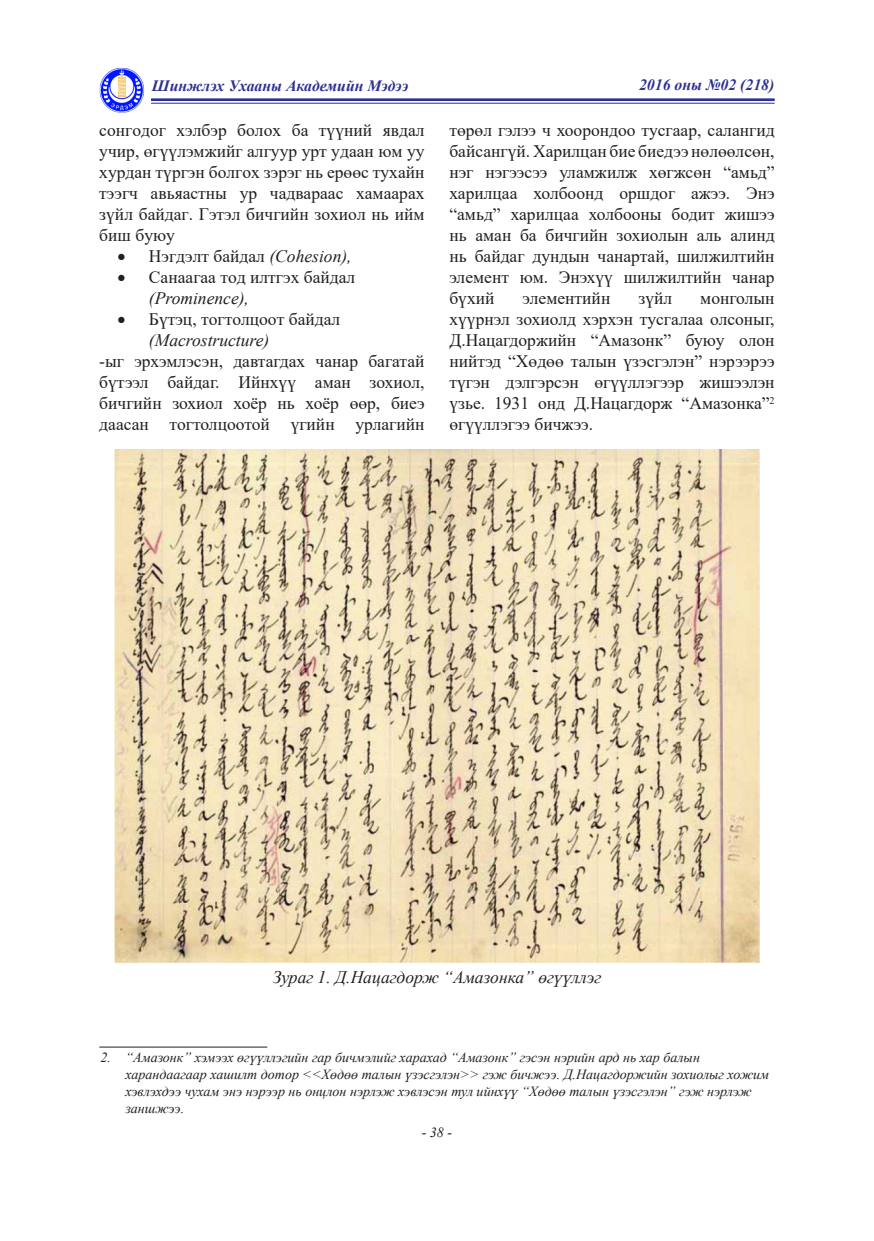
<style>
.page{position:relative;width:874px;height:1241px;background:#fff}
.page>*{position:absolute;margin:0;border:0;box-sizing:border-box;transform-origin:0 0}
.t1{font:17.5px/21px "Times New Roman";color:#231f20;text-align:justify}
.t2{font:italic 17.5px "Times New Roman";color:#231f20}
.t3{font:italic 700 15.75px "Times New Roman";color:#2e3092}
.t4{font:italic 14px/16.8px "Times New Roman";color:#231f20}
.s1{font-style:italic}
</style>
<div class="page">
<hr style="left:151px;top:98px;width:623px;height:3px;background:#2e3092">
<hr style="left:151px;top:103px;width:623px;height:1px;background:#2e3092">
<img style="left:99px;top:68px;width:45px;height:45px">
<hr style="left:99px;top:1046px;width:168px;height:1px;background:#231f20">
<img style="left:114px;top:449px;width:645px;height:512px">
<p class="t3" style="left:152px;top:75px;width:258px">Шинжлэх Ухааны Академийн Мэдээ</p>
<p class="t3" style="left:638px;top:74px;width:137px">2016 оны №02 (218)</p>
<p class="t1" style="left:99px;top:119px;width:326px">сонгодог хэлбэр болох ба түүний явдал учир, өгүүлэмжийг алгуур урт удаан юм уу хурдан түргэн болгох зэрэг нь ерөөс тухайн тээгч авьяастны ур чадвараас хамаарах зүйл байдаг. Гэтэл бичгийн зохиол нь ийм биш буюу</p>
<p class="t1" style="left:117px;top:245px;width:235px">• Нэгдэлт байдал <span class="s1">(Cohesion),</span></p>
<p class="t1" style="left:149px;top:266px;width:208px;text-indent:-32px">• Санаагаа тод илтгэх байдал <span class="s1">(Prominence),</span></p>
<p class="t1" style="left:149px;top:308px;width:193px;text-indent:-32px">• Бүтэц, тогтолцоот байдал <span class="s1">(Macrostructure)</span></p>
<p class="t1" style="left:99px;top:350px;width:326px">-ыг эрхэмлэсэн, давтагдах чанар багатай бүтээл байдаг. Ийнхүү аман зохиол, бичгийн зохиол хоёр нь хоёр өөр, биеэ даасан тогтолцоотой үгийн урлагийн</p>
<p class="t1" style="left:449px;top:119px;width:326px">төрөл гэлээ ч хоорондоо тусгаар, салангид байсангүй. Харилцан бие биедээ нөлөөлсөн, нэг нэгээсээ уламжилж хөгжсөн “амьд” харилцаа холбоонд оршдог ажээ. Энэ “амьд” харилцаа холбооны бодит жишээ нь аман ба бичгийн зохиолын аль алинд нь байдаг дундын чанартай, шилжилтийн элемент юм. Энэхүү шилжилтийн чанар бүхий</p>
<p class="t1" style="left:522px;top:287px;width:89px">элементийн</p>
<p class="t1" style="left:638px;top:287px;width:35px">зүйл</p>
<p class="t1" style="left:449px;top:287px;width:326px;text-indent:251px">монголын хүүрнэл зохиолд хэрхэн тусгалаа олсоныг, Д.Нацагдоржийн “Амазонк” буюу олон нийтэд “Хөдөө талын үзэсгэлэн” нэрээрээ түгэн дэлгэрсэн өгүүллэгээр жишээлэн үзье. 1931 онд Д.Нацагдорж “Амазонка”<sup>2 </sup>өгүүллэгээ бичжээ.</p>
<p class="t2" style="left:272px;top:965px;width:330px">Зураг 1. Д.Нацагдорж “Амазонка” өгүүллэг</p>
<p class="t4" style="left:125px;top:1048px;width:645px;text-indent:-25px">2. “Амазонк” хэмээх өгүүллэгийн гар бичмэлийг харахад “Амазонк” гэсэн нэрийн ард нь хар балын харандаагаар хашилт дотор &lt;&lt;Хөдөө талын үзэсгэлэн&gt;&gt; гэж бичжээ. Д.Нацагдоржийн зохиолыг хожим хэвлэхдээ чухам энэ нэрээр нь онцлон нэрлэж хэвлэсэн тул ийнхүү “Хөдөө талын үзэсгэлэн” гэж нэрлэж заншжээ.</p>
<p class="t4" style="left:421px;top:1123px;width:32px">- 38 -</p>
</div>
